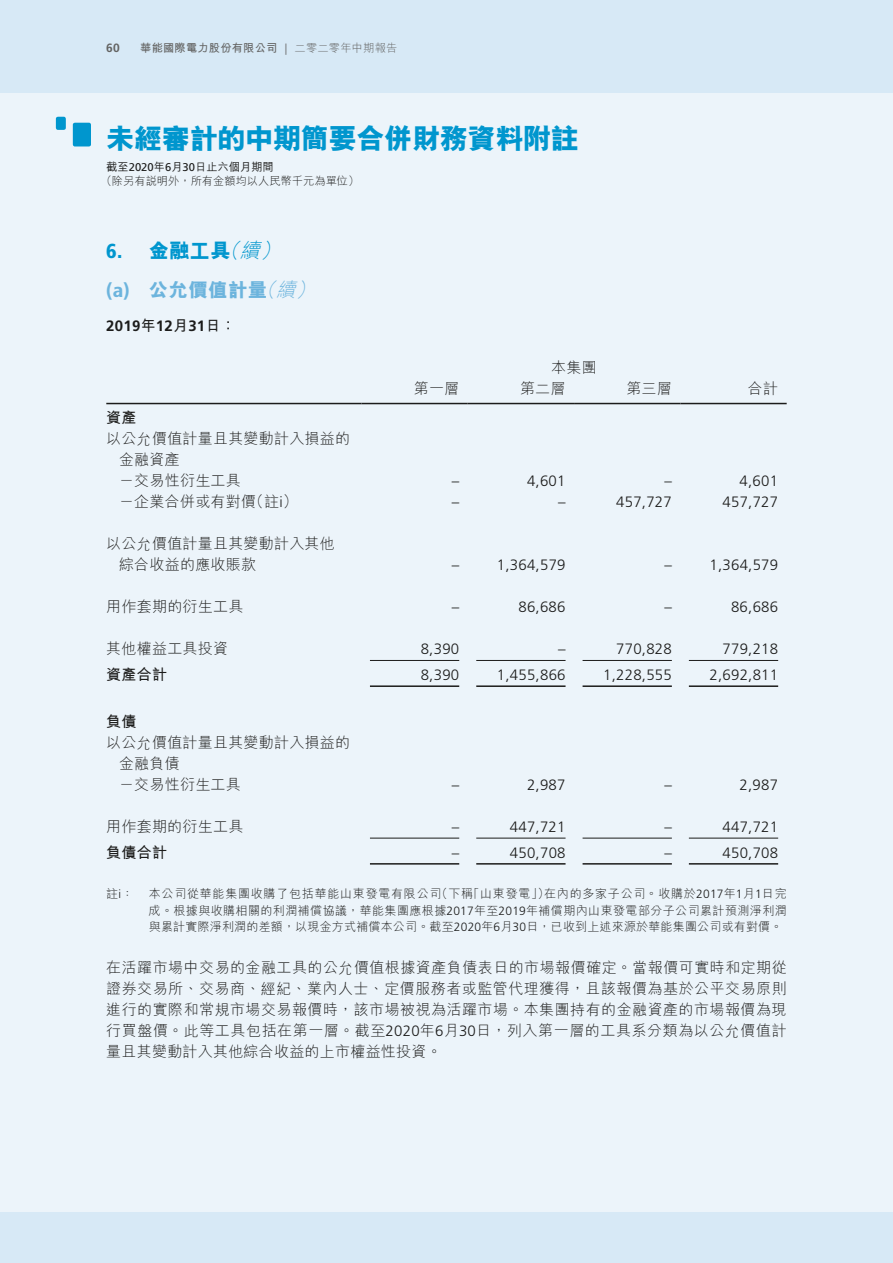
<style>
.page{position:relative;width:893px;height:1263px;background:#d7e9f6}
.page>*{position:absolute;margin:0;border:0;box-sizing:border-box;transform-origin:0 0}
.t1{font:800 28.5px "M Hei HK";letter-spacing:-.025em;color:#0096ce}
.t2{font:800 20.25px "M Hei HK";color:#0096ce}
.t3{font:800 19.5px "M Hei HK";letter-spacing:.015em;color:#6cb4dd}
.t4{font:300 15px/21px "M Hei HK";letter-spacing:.015em;color:#1c1c1b}
.t5{font:300 15px "Frutiger LT Std";letter-spacing:.015em;color:#1c1c1b}
.t6{font:700 15px "Frutiger LT Std";letter-spacing:.015em;color:#1c1c1b}
.t7{font:700 15px "M Hei HK";letter-spacing:.015em;color:#1c1c1b}
.t8{font:300 12px/16.5px "M Hei HK";letter-spacing:.015em;color:#1c1c1b;text-align:justify}
.t9{font:700 12px "Frutiger LT Std";color:#636362}
.t10{font:300 11.25px/13.5px "M Hei HK";color:#1c1c1b}
.t11{font:700 11.25px "M Hei HK";letter-spacing:.015em;color:#636362}
.s1{font-family:"Frutiger LT Std";font-weight:300}
.s2{font-weight:300}
.s3{font-weight:500}
.s4{font-family:"Frutiger LT Std";font-weight:400}
.s5{font-family:"Frutiger LT Std";font-weight:900;font-stretch:condensed}
.s6{font-weight:300;font-style:italic}
.s7{font-family:"M Hei HK"}
.s8{font-family:"Frutiger LT Std"}
</style>
<div class="page">
<div style="left:0;top:94px;width:893px;height:1118px;background:#ecf4fa"></div>
<div style="left:73px;top:123px;width:18px;height:23px;background:#0096ce;border-radius:2px"></div>
<div style="left:56px;top:117px;width:10px;height:13px;background:#0096ce;border-radius:2px"></div>
<hr style="left:106px;top:403px;width:255px;height:1px;background:#1c1c1b">
<hr style="left:361px;top:403px;width:107px;height:1px;background:#1c1c1b">
<hr style="left:468px;top:403px;width:106px;height:1px;background:#1c1c1b">
<hr style="left:574px;top:403px;width:106px;height:1px;background:#1c1c1b">
<hr style="left:680px;top:403px;width:107px;height:1px;background:#1c1c1b">
<hr style="left:370px;top:660px;width:89px;height:1px;background:#1c1c1b">
<hr style="left:476px;top:660px;width:90px;height:1px;background:#1c1c1b">
<hr style="left:583px;top:660px;width:89px;height:1px;background:#1c1c1b">
<hr style="left:689px;top:660px;width:89px;height:1px;background:#1c1c1b">
<hr style="left:370px;top:685px;width:89px;height:2px;background:#1c1c1b">
<hr style="left:476px;top:685px;width:90px;height:2px;background:#1c1c1b">
<hr style="left:583px;top:685px;width:89px;height:2px;background:#1c1c1b">
<hr style="left:689px;top:685px;width:89px;height:2px;background:#1c1c1b">
<hr style="left:370px;top:838px;width:89px;height:1px;background:#1c1c1b">
<hr style="left:476px;top:838px;width:90px;height:1px;background:#1c1c1b">
<hr style="left:583px;top:838px;width:89px;height:1px;background:#1c1c1b">
<hr style="left:689px;top:838px;width:89px;height:1px;background:#1c1c1b">
<hr style="left:370px;top:863px;width:89px;height:1px;background:#1c1c1b">
<hr style="left:476px;top:863px;width:90px;height:1px;background:#1c1c1b">
<hr style="left:583px;top:863px;width:89px;height:1px;background:#1c1c1b">
<hr style="left:689px;top:863px;width:89px;height:1px;background:#1c1c1b">
<p class="t9" style="left:106px;top:41px;width:15px">60</p>
<p class="t11" style="left:140px;top:40px;width:259px">華能國際電力股份有限公司 <span class="s1">|</span> <span class="s2">二零二零年中期報告</span></p>
<h1 class="t1" style="left:106px;top:119px;width:475px">未經審計的中期簡要合併財務資料附註</h1>
<p class="t10" style="left:101px;top:160px;width:260px;text-indent:6px"><span class="s3">截至</span><span class="s4">2020</span><span class="s3">年</span><span class="s4">6</span><span class="s3">月</span><span class="s4">30</span><span class="s3">日止六個月期間<br></span>（除另有說明外，所有金額均以人民幣千元為單位）</p>
<h2 class="t2" style="left:106px;top:237px;width:182px"><span class="s5">6.</span> 金融工具<span class="s6">（續）</span></h2>
<h3 class="t3" style="left:106px;top:277px;width:217px"><span class="s5">(a)</span> 公允價值計量<span class="s6">（續）</span></h3>
<p class="t6" style="left:106px;top:317px;width:131px">2019<span class="s7">年</span>12<span class="s7">月</span>31<span class="s7">日：</span></p>
<p class="t7" style="left:106px;top:407px;width:32px">資產</p>
<p class="t4" style="left:119px;top:428px;width:233px;text-indent:-13px">以公允價值計量且其變動計入損益的金融資產<br>－交易性衍生工具</p>
<p class="t4" style="left:551px;top:356px;width:47px">本集團</p>
<p class="t4" style="left:414px;top:377px;width:47px">第一層</p>
<p class="t4" style="left:520px;top:377px;width:47px">第二層</p>
<p class="t4" style="left:626px;top:377px;width:47px">第三層</p>
<p class="t4" style="left:748px;top:377px;width:32px">合計</p>
<p class="t5" style="left:452px;top:473px;width:9px">–</p>
<p class="t5" style="left:527px;top:473px;width:40px">4,601</p>
<p class="t5" style="left:664px;top:473px;width:9px">–</p>
<p class="t5" style="left:740px;top:473px;width:40px">4,601</p>
<p class="t4" style="left:119px;top:491px;width:180px">－企業合併或有對價（註<span class="s8">i</span>）</p>
<p class="t5" style="left:452px;top:494px;width:9px">–</p>
<p class="t5" style="left:558px;top:494px;width:9px">–</p>
<p class="t5" style="left:616px;top:494px;width:57px">457,727</p>
<p class="t5" style="left:722px;top:494px;width:57px">457,727</p>
<p class="t4" style="left:119px;top:533px;width:217px;text-indent:-13px">以公允價值計量且其變動計入其他綜合收益的應收賬款</p>
<p class="t5" style="left:452px;top:557px;width:9px">–</p>
<p class="t5" style="left:497px;top:557px;width:70px">1,364,579</p>
<p class="t5" style="left:664px;top:557px;width:9px">–</p>
<p class="t5" style="left:709px;top:557px;width:70px">1,364,579</p>
<p class="t4" style="left:106px;top:596px;width:139px">用作套期的衍生工具</p>
<p class="t5" style="left:452px;top:599px;width:9px">–</p>
<p class="t5" style="left:518px;top:599px;width:49px">86,686</p>
<p class="t5" style="left:664px;top:599px;width:9px">–</p>
<p class="t5" style="left:731px;top:599px;width:49px">86,686</p>
<p class="t4" style="left:106px;top:638px;width:123px">其他權益工具投資</p>
<p class="t5" style="left:421px;top:641px;width:40px">8,390</p>
<p class="t5" style="left:558px;top:641px;width:9px">–</p>
<p class="t5" style="left:616px;top:641px;width:57px">770,828</p>
<p class="t5" style="left:722px;top:641px;width:57px">779,218</p>
<p class="t7" style="left:106px;top:663px;width:62px">資產合計</p>
<p class="t5" style="left:421px;top:666px;width:40px">8,390</p>
<p class="t5" style="left:497px;top:666px;width:70px">1,455,866</p>
<p class="t5" style="left:603px;top:666px;width:70px">1,228,555</p>
<p class="t5" style="left:709px;top:666px;width:70px">2,692,811</p>
<p class="t7" style="left:106px;top:711px;width:32px">負債</p>
<p class="t4" style="left:119px;top:731px;width:233px;text-indent:-13px">以公允價值計量且其變動計入損益的金融負債<br>－交易性衍生工具</p>
<p class="t5" style="left:452px;top:776px;width:9px">–</p>
<p class="t5" style="left:527px;top:776px;width:40px">2,987</p>
<p class="t5" style="left:664px;top:776px;width:9px">–</p>
<p class="t5" style="left:740px;top:776px;width:40px">2,987</p>
<p class="t4" style="left:106px;top:815px;width:139px">用作套期的衍生工具</p>
<p class="t5" style="left:452px;top:818px;width:9px">–</p>
<p class="t5" style="left:510px;top:818px;width:57px">447,721</p>
<p class="t5" style="left:664px;top:818px;width:9px">–</p>
<p class="t5" style="left:722px;top:818px;width:57px">447,721</p>
<p class="t7" style="left:106px;top:841px;width:62px">負債合計</p>
<p class="t5" style="left:452px;top:844px;width:9px">–</p>
<p class="t5" style="left:510px;top:844px;width:57px">450,708</p>
<p class="t5" style="left:664px;top:844px;width:9px">–</p>
<p class="t5" style="left:722px;top:844px;width:57px">450,708</p>
<p class="t8" style="left:106px;top:885px;width:29px">註<span class="s8">i</span>：</p>
<p class="t8" style="left:149px;top:885px;width:639px">本公司從華能集團收購了包括華能山東發電有限公司（下稱「山東發電」）在內的多家子公司。收購於<span class="s8">2017</span>年<span class="s8">1</span>月<span class="s8">1</span>日完成。根據與收購相關的利潤補償協議，華能集團應根據<span class="s8">2017</span>年至<span class="s8">2019</span>年補償期內山東發電部分子公司累計預測淨利潤與累計實際淨利潤的差額，以現金方式補償本公司。截至<span class="s8">2020</span>年<span class="s8">6</span>月<span class="s8">30</span>日，已收到上述來源於華能集團公司或有對價。</p>
<p class="t4" style="left:106px;top:957px;width:682px;text-align:justify">在活躍市場中交易的金融工具的公允價值根據資產負債表日的市場報價確定。當報價可實時和定期從證券交易所、交易商、經紀、業內人士、定價服務者或監管代理獲得，且該報價為基於公平交易原則進行的實際和常規市場交易報價時，該市場被視為活躍市場。本集團持有的金融資產的市場報價為現行買盤價。此等工具包括在第一層。截至<span class="s8">2020</span>年<span class="s8">6</span>月<span class="s8">30</span>日，列入第一層的工具系分類為以公允價值計量且其變動計入其他綜合收益的上市權益性投資。</p>
</div>
